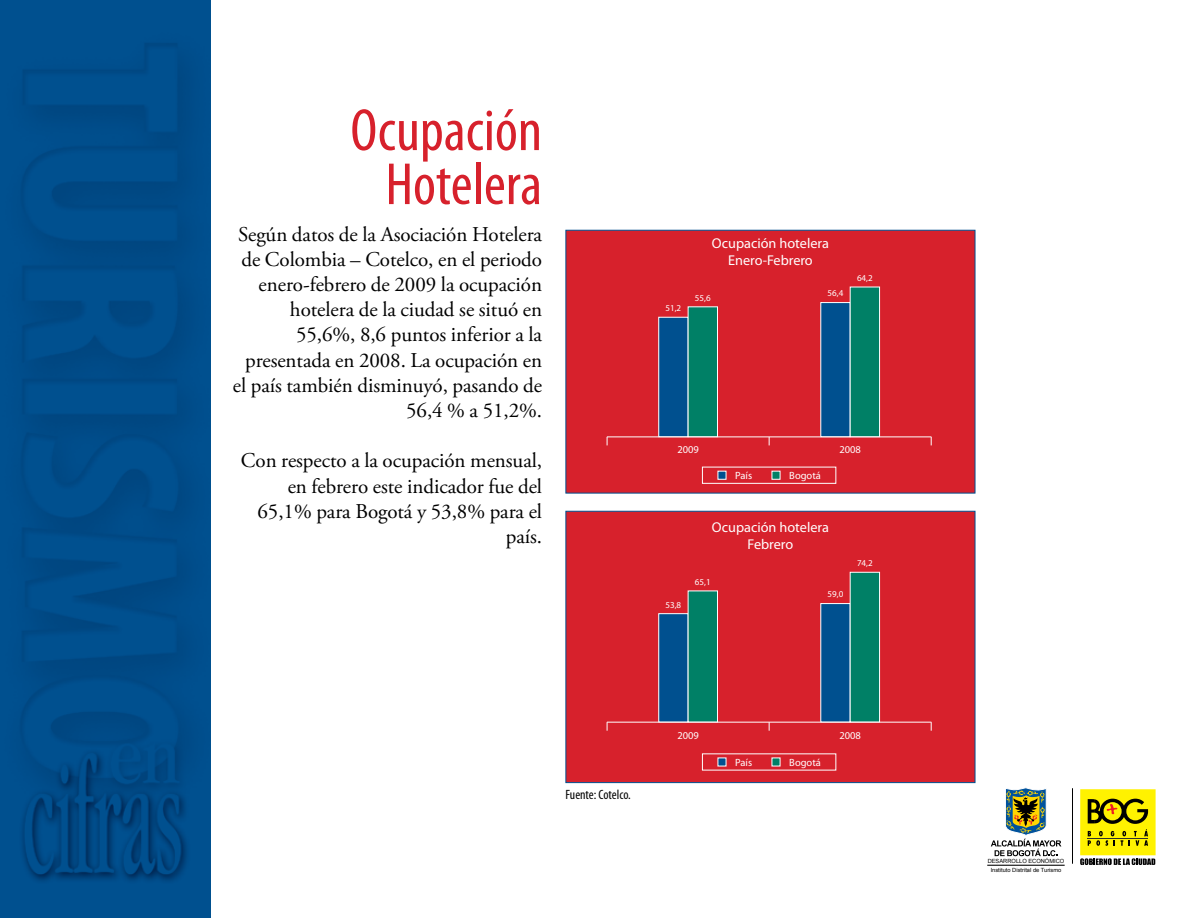
<style>
.page{position:relative;width:1188px;height:918px;background:#fff}
.page>*{position:absolute;margin:0;border:0;box-sizing:border-box;transform-origin:0 0}
.t1{font:condensed 60px/54px "Myriad Pro";color:#d7212c;text-align:center}
.t2{font:21px/25.2px "Adobe Garamond Pro";letter-spacing:-.005em;color:#000;text-align:right}
.t3{font:14.25px/17.1px "Myriad Pro";color:#fff;text-align:center}
.t4{font:condensed 13.5px "Myriad Pro";letter-spacing:-.005em;color:#000}
.t5{font:10.5px "Myriad Pro";color:#fff}
.t6{font:9px "Myriad Pro";color:#fff}
.t7{font:5.7px "Arial";color:#000}
</style>
<div class="page">
<img style="left:0;top:0;width:211px;height:918px">
<hr style="left:987px;top:865px;width:78px;height:1px;background:#000">
<svg style="left:991px;top:787px;width:70px;height:69px"></svg>
<hr style="left:1072px;top:788px;width:1px;height:76px;background:#000">
<div style="left:1080px;top:789px;width:76px;height:66px;background:#fff200"></div>
<svg style="left:1088px;top:799px;width:60px;height:47px"></svg>
<svg style="left:1080px;top:858px;width:75px;height:7px"></svg>
<hr style="left:1088px;top:838px;width:60px;height:1px;background:#2e2f2e">
<div style="left:566px;top:230px;width:409px;height:263px;background:#d7212c"></div>
<div style="left:718px;top:471px;width:8px;height:8px;background:#00508f"></div>
<div style="left:772px;top:471px;width:8px;height:8px;background:#008066"></div>
<div style="left:702px;top:467px;width:134px;height:17px;border:1px solid #fff"></div>
<hr style="left:607px;top:437px;width:324px;height:1px;background:#fff">
<div style="left:659px;top:317px;width:29px;height:120px;background:#00508f"></div>
<div style="left:688px;top:307px;width:30px;height:130px;background:#008066;border:1px solid #fff"></div>
<div style="left:821px;top:302px;width:29px;height:135px;background:#00508f"></div>
<div style="left:850px;top:287px;width:30px;height:150px;background:#008066;border:1px solid #fff"></div>
<div style="left:566px;top:511px;width:409px;height:272px;background:#d7212c;border:1px solid #00508f"></div>
<div style="left:718px;top:758px;width:8px;height:8px;background:#00508f"></div>
<div style="left:772px;top:758px;width:8px;height:8px;background:#008066"></div>
<hr style="left:607px;top:722px;width:324px;height:1px;background:#fff">
<div style="left:659px;top:613px;width:29px;height:109px;background:#00508f"></div>
<div style="left:688px;top:591px;width:30px;height:131px;background:#008066;border:1px solid #fff"></div>
<div style="left:821px;top:603px;width:29px;height:119px;background:#00508f"></div>
<div style="left:850px;top:572px;width:30px;height:150px;background:#008066;border:1px solid #fff"></div>
<h1 class="t1" style="left:350px;top:103px;width:193px">Ocupación<br>Hotelera</h1>
<p class="t2" style="left:233px;top:222px;width:311px">Según datos de la Asociación Hotelera de Colombia – Cotelco, en el periodo enero-febrero de 2009 la ocupación hotelera de la ciudad se situó en<br>55,6%, 8,6 puntos inferior a la presentada en 2008. La ocupación en el país también disminuyó, pasando de<br>56,4 % a 51,2%.</p>
<p class="t2" style="left:241px;top:449px;width:303px">Con respecto a la ocupación mensual, en febrero este indicador fue del<br>65,1% para Bogotá y 53,8% para el país.</p>
<p class="t6" style="left:666px;top:302px;width:17px">51,2</p>
<p class="t3" style="left:712px;top:235px;width:119px">Ocupación hotelera<br>Enero-Febrero</p>
<p class="t6" style="left:695px;top:292px;width:17px">55,6</p>
<p class="t6" style="left:828px;top:288px;width:17px">56,4</p>
<p class="t6" style="left:857px;top:272px;width:17px">64,2</p>
<p class="t5" style="left:677px;top:443px;width:23px">2009</p>
<p class="t5" style="left:839px;top:443px;width:23px">2008</p>
<p class="t5" style="left:735px;top:469px;width:18px">País</p>
<p class="t5" style="left:789px;top:469px;width:33px">Bogotá</p>
<p class="t6" style="left:666px;top:599px;width:17px">53,8</p>
<p class="t3" style="left:712px;top:518px;width:119px">Ocupación hotelera<br>Febrero</p>
<p class="t6" style="left:695px;top:576px;width:17px">65,1</p>
<p class="t6" style="left:828px;top:589px;width:17px">59,0</p>
<p class="t6" style="left:857px;top:557px;width:17px">74,2</p>
<p class="t4" style="left:566px;top:787px;width:67px">Fuente: Cotelco.</p>
<p class="t5" style="left:677px;top:729px;width:23px">2009</p>
<p class="t5" style="left:839px;top:729px;width:23px">2008</p>
<p class="t5" style="left:735px;top:756px;width:18px">País</p>
<p class="t5" style="left:789px;top:756px;width:33px">Bogotá</p>
<p class="t7" style="left:988px;top:858px;width:78px">DESARROLLO ECONÓMICO</p>
<p class="t7" style="left:991px;top:866px;width:72px">Instituto Distrital de Turismo</p>
</div>
